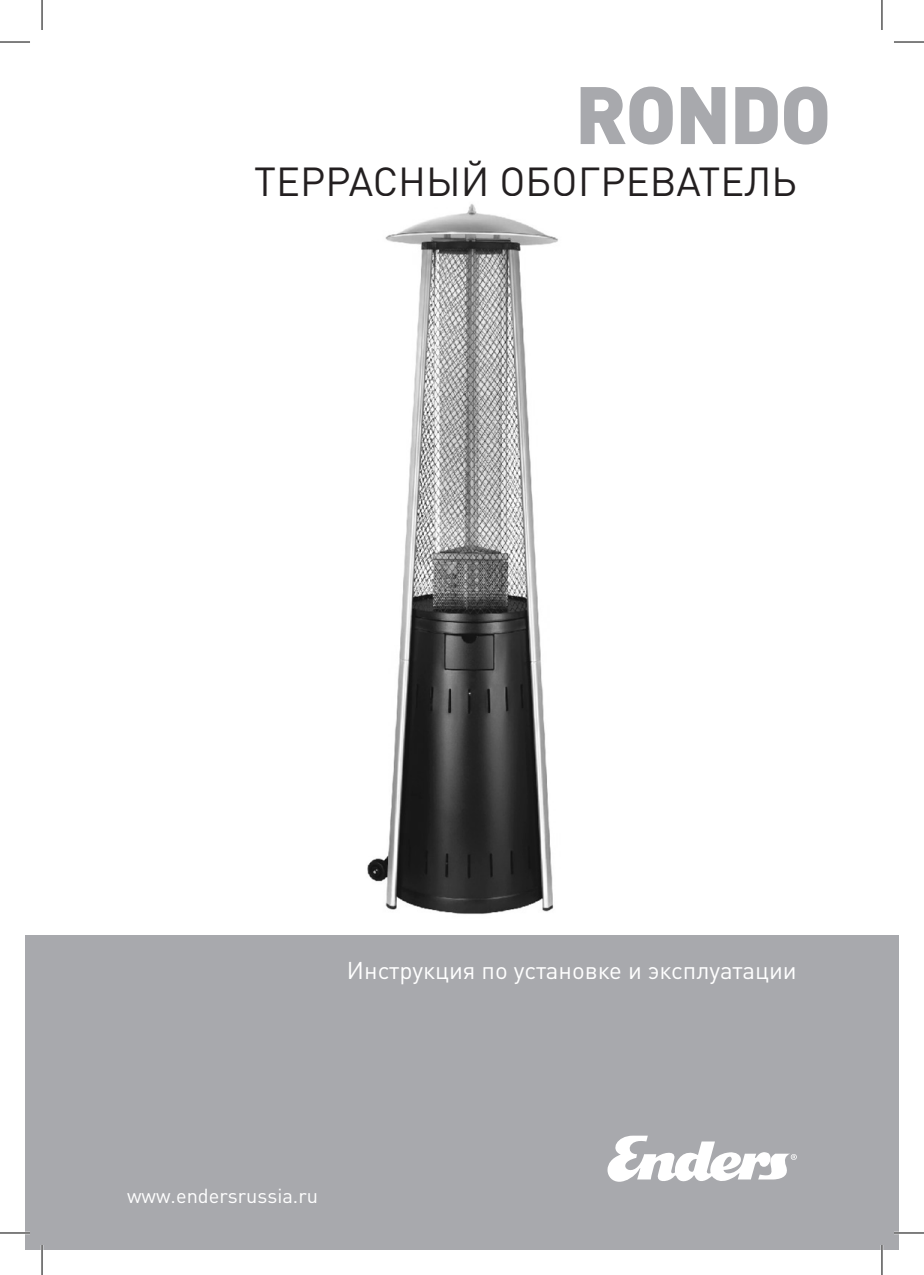
<style>
.page{position:relative;width:924px;height:1275px;background:#fff}
.page>*{position:absolute;margin:0;border:0;box-sizing:border-box;transform-origin:0 0}
.t1{font:900 80px "DIN Pro";letter-spacing:-.02em;color:#a8a9ad}
.t2{font:40px "DIN Pro";color:#231f20}
.t3{font:24px "DIN Pro";color:#fff}
.t4{font:20px "DIN Pro";color:#fff}
</style>
<div class="page">
<div style="left:25px;top:935px;width:873px;height:315px;background:#a8a9ad"></div>
<svg style="left:607px;top:1135px;width:189px;height:47px"></svg>
<hr style="left:0;top:1231px;width:30px;height:3px;background:#fff">
<hr style="left:893px;top:1231px;width:30px;height:3px;background:#fff">
<hr style="left:41px;top:1245px;width:2px;height:30px;background:#fff">
<hr style="left:880px;top:1245px;width:2px;height:30px;background:#fff">
<hr style="left:0;top:42px;width:30px;height:1px;background:#000">
<hr style="left:893px;top:42px;width:30px;height:1px;background:#000">
<hr style="left:0;top:1232px;width:30px;height:1px;background:#000">
<hr style="left:893px;top:1232px;width:30px;height:1px;background:#000">
<hr style="left:42px;top:0;width:1px;height:30px;background:#000">
<hr style="left:42px;top:1245px;width:1px;height:30px;background:#000">
<hr style="left:881px;top:0;width:1px;height:30px;background:#000">
<hr style="left:881px;top:1245px;width:1px;height:30px;background:#000">
<img style="left:367px;top:204px;width:191px;height:710px">
<h1 class="t1" style="left:574px;top:61px;width:258px">RONDO</h1>
<h2 class="t2" style="left:254px;top:154px;width:544px">ТЕРРАСНЫЙ ОБОГРЕВАТЕЛЬ</h2>
<p class="t3" style="left:347px;top:954px;width:451px">Инструкция по установке и эксплуатации</p>
<p class="t4" style="left:127px;top:1182px;width:192px">www.endersrussia.ru</p>
</div>
